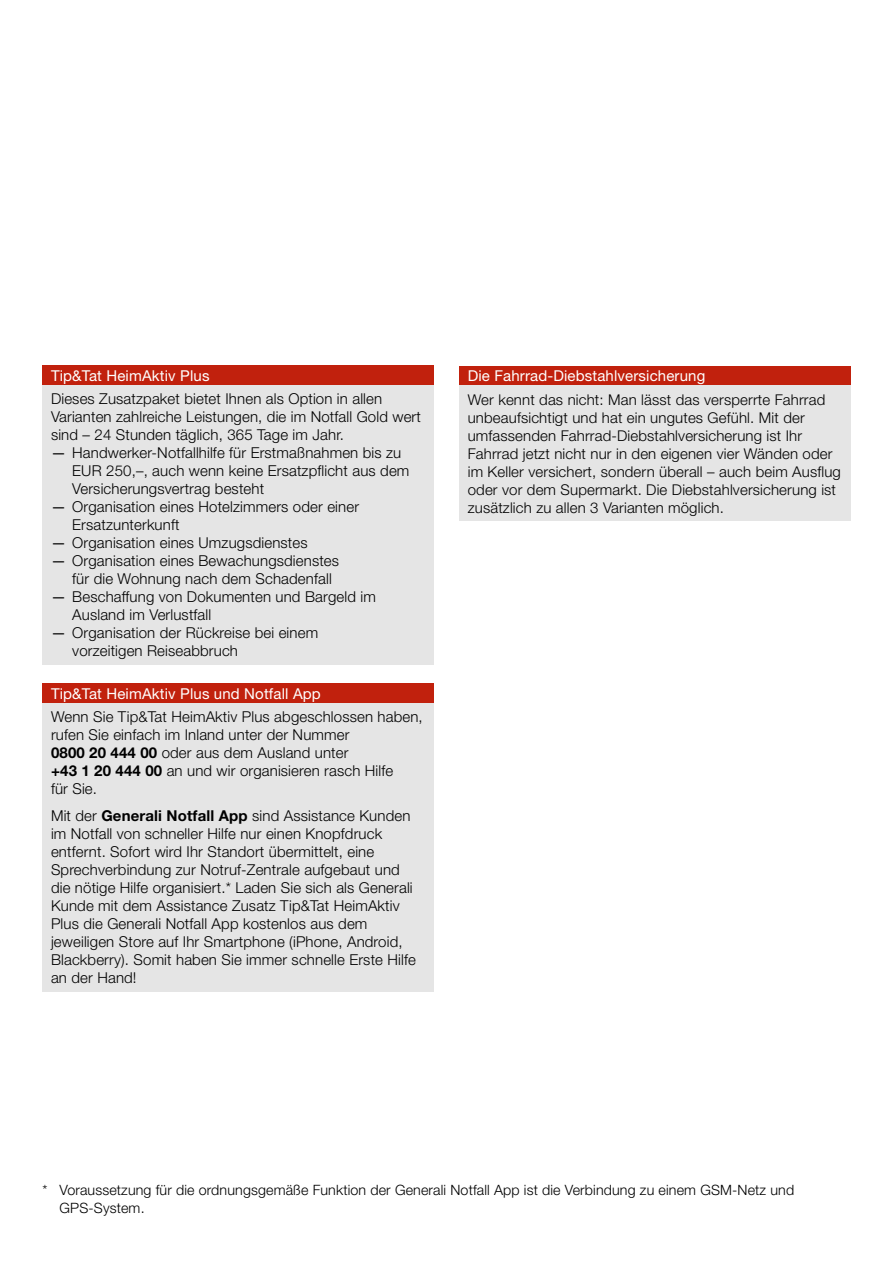
<style>
.page{position:relative;width:893px;height:1263px;background:#fff}
.page>*{position:absolute;margin:0;border:0;box-sizing:border-box;transform-origin:0 0}
.t1{font:300 15px/18px "Helvetica Neue LT Std";letter-spacing:.01em;color:#000}
.t2{font:15px "Helvetica Neue LT Std";letter-spacing:.01em;color:#fff}
.t3{font:300 14.85px/18px "Helvetica Neue LT Std";letter-spacing:.01em;color:#000}
.t4{font:300 14.25px/18px "Helvetica Neue LT Std";letter-spacing:.01em;color:#000}
.s1{font-weight:400}
.s2{font-weight:700}
</style>
<div class="page">
<div style="left:43px;top:366px;width:391px;height:19px;background:#c1210d"></div>
<div style="left:43px;top:385px;width:391px;height:280px;background:#e5e5e5"></div>
<div style="left:43px;top:684px;width:391px;height:19px;background:#c1210d"></div>
<div style="left:43px;top:703px;width:391px;height:288px;background:#e5e5e5"></div>
<div style="left:459px;top:366px;width:391px;height:19px;background:#c1210d"></div>
<div style="left:459px;top:385px;width:391px;height:136px;background:#e5e5e5"></div>
<p class="t2" style="left:51px;top:366px;width:160px">Tip&amp;Tat HeimAktiv Plus</p>
<p class="t1" style="left:51px;top:389px;width:371px">Dieses Zusatzpaket bietet Ihnen als Option in allen<br>Varianten zahlreiche Leistungen, die im Notfall Gold wert sind – 24 Stunden täglich, 365 Tage im Jahr.</p>
<p class="t1" style="left:72px;top:443px;width:339px;text-indent:-21px"><span class="s1">—</span> Handwerker-Notfallhilfe für Erstmaßnahmen bis zu<br>EUR 250,–, auch wenn keine Ersatzpflicht aus dem<br>Versicherungsvertrag besteht</p>
<p class="t1" style="left:72px;top:497px;width:288px;text-indent:-21px"><span class="s1">—</span> Organisation eines Hotelzimmers oder einer<br>Ersatzunterkunft</p>
<p class="t1" style="left:51px;top:533px;width:258px"><span class="s1">—</span> Organisation eines Umzugsdienstes</p>
<p class="t1" style="left:72px;top:551px;width:268px;text-indent:-21px"><span class="s1">—</span> Organisation eines Bewachungsdienstes für die Wohnung nach dem Schadenfall</p>
<p class="t1" style="left:72px;top:587px;width:305px;text-indent:-21px"><span class="s1">—</span> Beschaffung von Dokumenten und Bargeld im<br>Ausland im Verlustfall</p>
<p class="t1" style="left:72px;top:623px;width:247px;text-indent:-21px"><span class="s1">—</span> Organisation der Rückreise bei einem vorzeitigen Reiseabbruch</p>
<p class="t2" style="left:51px;top:684px;width:271px">Tip&amp;Tat HeimAktiv Plus und Notfall App</p>
<p class="t1" style="left:51px;top:708px;width:373px">Wenn Sie Tip&amp;Tat HeimAktiv Plus abgeschlossen haben, rufen Sie einfach im Inland unter der Nummer<br><span class="s2">0800 20 444 00</span> oder aus dem Ausland unter<br><span class="s2">+43 1 20 444 00</span> an und wir organisieren rasch Hilfe<br>für Sie.</p>
<p class="t1" style="left:51px;top:806px;width:366px">Mit der <span class="s2">Generali Notfall App</span> sind Assistance Kunden im Notfall von schneller Hilfe nur einen Knopfdruck entfernt. Sofort wird Ihr Standort übermittelt, eine Sprechverbindung zur Notruf-Zentrale aufgebaut und die nötige Hilfe organisiert.* Laden Sie sich als Generali Kunde mit dem Assistance Zusatz Tip&amp;Tat HeimAktiv Plus die Generali Notfall App kostenlos aus dem jeweiligen Store auf Ihr Smartphone (iPhone, Android, Blackberry). Somit haben Sie immer schnelle Erste Hilfe an der Hand!</p>
<p class="t2" style="left:468px;top:367px;width:239px">Die Fahrrad-Diebstahlversicherung</p>
<p class="t3" style="left:468px;top:390px;width:375px">Wer kennt das nicht: Man lässt das versperrte Fahrrad unbeaufsichtigt und hat ein ungutes Gefühl. Mit der umfassenden Fahrrad-Diebstahlversicherung ist Ihr Fahrrad jetzt nicht nur in den eigenen vier Wänden oder im Keller versichert, sondern überall – auch beim Ausflug oder vor dem Supermarkt. Die Diebstahlversicherung ist zusätzlich zu allen 3 Varianten möglich.</p>
<p class="t4" style="left:60px;top:1180px;width:736px;text-indent:-17px">* Voraussetzung für die ordnungsgemäße Funktion der Generali Notfall App ist die Verbindung zu einem GSM-Netz und<br>GPS-System.</p>
</div>
